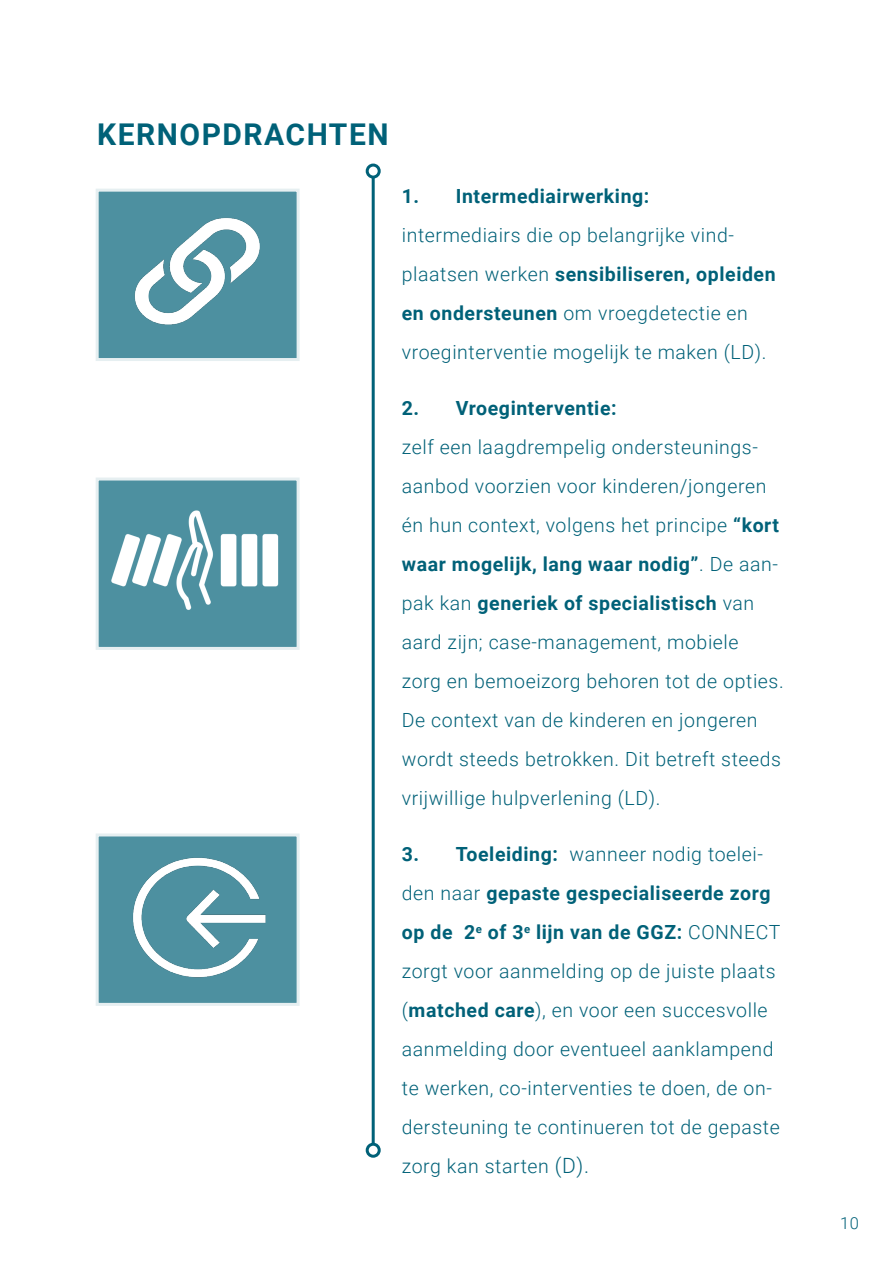
<style>
.page{position:relative;width:893px;height:1263px;background:#fff}
.page>*{position:absolute;margin:0;border:0;box-sizing:border-box;transform-origin:0 0}
.t1{font:700 30px "Roboto";letter-spacing:.05em;color:#006178}
.t2{font:300 19.5px/39px "Roboto";letter-spacing:.03em;color:#006178}
.t3{font:300 16.5px "Roboto";color:#006178}
.s1{font-weight:700}
.s2{font-size:21px}
</style>
<div class="page">
<div style="left:97px;top:190px;width:201px;height:169px;background:#4d90a0"></div>
<img style="left:135px;top:218px;width:125px;height:107px">
<div style="left:96px;top:189px;width:204px;height:172px;border:3px solid #e6eff1"></div>
<div style="left:97px;top:479px;width:201px;height:169px;background:#4d90a0"></div>
<img style="left:111px;top:510px;width:168px;height:100px">
<div style="left:96px;top:477px;width:204px;height:173px;border:3px solid #e6eff1"></div>
<div style="left:97px;top:835px;width:201px;height:169px;background:#4d90a0"></div>
<img style="left:133px;top:857px;width:133px;height:121px">
<div style="left:96px;top:833px;width:204px;height:173px;border:3px solid #e6eff1"></div>
<hr style="left:372px;top:177px;width:3px;height:967px;background:#006178">
<div style="left:366px;top:164px;width:15px;height:15px;border:3px solid #006178;border-radius:50%"></div>
<div style="left:366px;top:1143px;width:15px;height:15px;border:3px solid #006178;border-radius:50%"></div>
<p class="t1" style="left:97px;top:113px;width:293px">KERNOPDRACHTEN</p>
<p class="t2" style="left:402px;top:176px;width:375px"><span class="s1">1. Intermediairwerking:<br></span>intermediairs die op belangrijke vind&shy;plaatsen werken <span class="s1">sensibiliseren, opleiden en ondersteunen</span> om vroegdetectie en vroeginterventie mogelijk te maken (LD).</p>
<p class="t2" style="left:402px;top:388px;width:383px"><span class="s1">2. Vroeginterventie:<br></span>zelf een laagdrempelig ondersteunings&shy;aanbod voorzien voor kinderen/jongeren én hun context, volgens het principe <span class="s1">“kort waar mogelijk, lang waar nodig”</span>. De aan&shy;pak kan <span class="s1">generiek of specialistisch</span> van aard zijn; case-management, mobiele<br>zorg en bemoeizorg behoren tot de opties.<br>De context van de kinderen en jongeren wordt steeds betrokken. Dit betreft steeds vrijwillige hulpverlening (LD).</p>
<p class="t2" style="left:402px;top:834px;width:380px"><span class="s1">3. Toeleiding:</span> wanneer nodig toelei&shy;den naar <span class="s1">gepaste gespecialiseerde zorg op de 2</span><sup>e</sup> <span class="s1">of 3</span><sup>e</sup> <span class="s1">lijn van de GGZ:</span> CONNECT zorgt voor aanmelding op de juiste plaats (<span class="s1">matched care</span>), en voor een succesvolle aanmelding door eventueel aanklampend te werken, co-interventies te doen, de on&shy;dersteuning te continueren tot de gepaste zorg kan starten <span class="s2">(D).</span></p>
<p class="t3" style="left:840px;top:1211px;width:20px">10</p>
</div>
